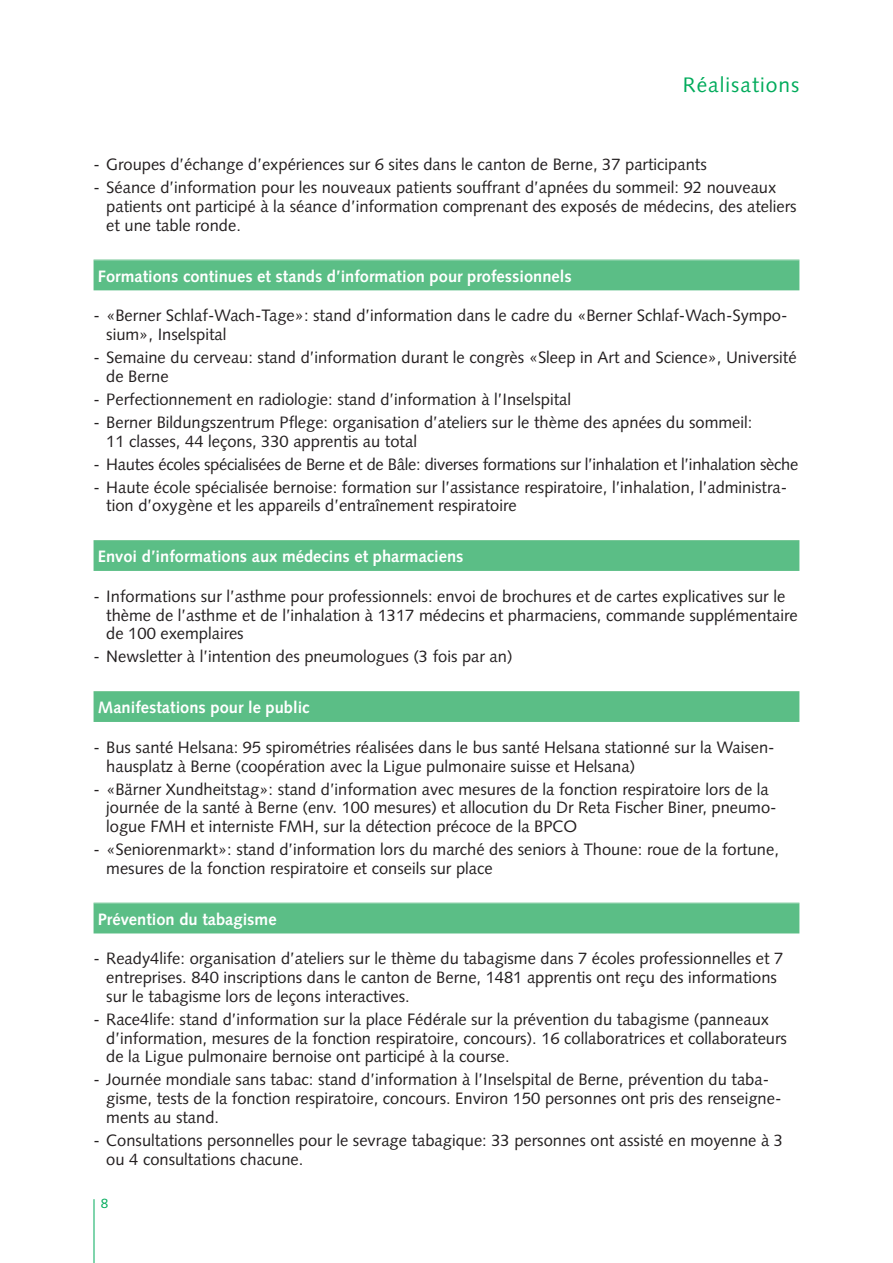
<style>
.page{position:relative;width:893px;height:1263px;background:#fff}
.page>*{position:absolute;margin:0;border:0;box-sizing:border-box;transform-origin:0 0}
.t1{font:21px "Syntax LT Std";letter-spacing:.05em;color:#00ab5b}
.t2{font:16.5px/18.8px "Syntax LT Std";color:#231f20}
.t3{font:700 16.5px "Syntax LT Std";color:#fff}
.t4{font:13.5px "Syntax LT Std";color:#00ab5b}
</style>
<div class="page">
<hr style="left:94px;top:1199px;width:1px;height:64px;background:#00ab5b">
<div style="left:94px;top:260px;width:705px;height:30px;background:#5bbe86"></div>
<hr style="left:94px;top:540px;width:705px;height:1px;background:#75c695">
<div style="left:94px;top:541px;width:705px;height:30px;background:#5bbe86"></div>
<hr style="left:94px;top:691px;width:705px;height:1px;background:#75c695">
<div style="left:94px;top:692px;width:705px;height:30px;background:#5bbe86"></div>
<div style="left:94px;top:903px;width:705px;height:30px;background:#5bbe86"></div>
<p class="t1" style="left:683px;top:73px;width:118px">Réalisations</p>
<p class="t2" style="left:94px;top:155px;width:615px">- Groupes d’échange d’expériences sur 6 sites dans le canton de Berne, 37 participants</p>
<p class="t2" style="left:106px;top:178px;width:692px;text-indent:-13px">- Séance d’information pour les nouveaux patients souffrant d’apnées du sommeil: 92 nouveaux patients ont participé à la séance d’information comprenant des exposés de médecins, des ateliers et une table ronde.</p>
<p class="t3" style="left:98px;top:266px;width:475px">Formations continues et stands d’information pour professionnels</p>
<p class="t2" style="left:106px;top:306px;width:683px;text-indent:-13px">- «Berner Schlaf-Wach-Tage»: stand d’information dans le cadre du «Berner Schlaf-Wach-Sympo&shy;sium», Inselspital</p>
<p class="t2" style="left:106px;top:348px;width:692px;text-indent:-13px">- Semaine du cerveau: stand d’information durant le congrès «Sleep in Art and Science», Université de Berne</p>
<p class="t2" style="left:94px;top:390px;width:479px">- Perfectionnement en radiologie: stand d’information à l’Inselspital</p>
<p class="t2" style="left:106px;top:413px;width:648px;text-indent:-13px">- Berner Bildungszentrum Pflege: organisation d’ateliers sur le thème des apnées du sommeil:<br>11 classes, 44 leçons, 330 apprentis au total</p>
<p class="t2" style="left:94px;top:454px;width:706px">- Hautes écoles spécialisées de Berne et de Bâle: diverses formations sur l’inhalation et l’inhalation sèche</p>
<p class="t2" style="left:106px;top:477px;width:682px;text-indent:-13px">- Haute école spécialisée bernoise: formation sur l’assistance respiratoire, l’inhalation, l’administra&shy;tion d’oxygène et les appareils d’entraînement respiratoire</p>
<p class="t3" style="left:98px;top:547px;width:367px">Envoi d’informations aux médecins et pharmaciens</p>
<p class="t2" style="left:106px;top:587px;width:693px;text-indent:-13px">- Informations sur l’asthme pour professionnels: envoi de brochures et de cartes explicatives sur le thème de l’asthme et de l’inhalation à 1317 médecins et pharmaciens, commande supplémentaire de 100 exemplaires</p>
<p class="t2" style="left:94px;top:647px;width:420px">- Newsletter à l’intention des pneumologues (3 fois par an)</p>
<p class="t3" style="left:98px;top:698px;width:213px">Manifestations pour le public</p>
<p class="t2" style="left:106px;top:738px;width:670px;text-indent:-13px">- Bus santé Helsana: 95 spirométries réalisées dans le bus santé Helsana stationné sur la Waisen&shy;hausplatz à Berne (coopération avec la Ligue pulmonaire suisse et Helsana)</p>
<p class="t2" style="left:106px;top:779px;width:672px;text-indent:-13px">- «Bärner Xundheitstag»: stand d’information avec mesures de la fonction respiratoire lors de la journée de la santé à Berne (env. 100 mesures) et allocution du Dr Reta Fischer Biner, pneumo&shy;logue FMH et interniste FMH, sur la détection précoce de la BPCO</p>
<p class="t2" style="left:106px;top:840px;width:674px;text-indent:-13px">- «Seniorenmarkt»: stand d’information lors du marché des seniors à Thoune: roue de la fortune, mesures de la fonction respiratoire et conseils sur place</p>
<p class="t3" style="left:98px;top:909px;width:180px">Prévention du tabagisme</p>
<p class="t2" style="left:106px;top:949px;width:678px;text-indent:-13px">- Ready4life: organisation d’ateliers sur le thème du tabagisme dans 7 écoles professionnelles et 7 entreprises. 840 inscriptions dans le canton de Berne, 1481 apprentis ont reçu des informations sur le tabagisme lors de leçons interactives.</p>
<p class="t2" style="left:106px;top:1010px;width:682px;text-indent:-13px">- Race4life: stand d’information sur la place Fédérale sur la prévention du tabagisme (panneaux d’information, mesures de la fonction respiratoire, concours). 16 collaboratrices et collaborateurs de la Ligue pulmonaire bernoise ont participé à la course.</p>
<p class="t2" style="left:106px;top:1070px;width:677px;text-indent:-13px">- Journée mondiale sans tabac: stand d’information à l’Inselspital de Berne, prévention du taba&shy;gisme, tests de la fonction respiratoire, concours. Environ 150 personnes ont pris des renseigne&shy;ments au stand.</p>
<p class="t2" style="left:106px;top:1131px;width:678px;text-indent:-13px">- Consultations personnelles pour le sevrage tabagique: 33 personnes ont assisté en moyenne à 3 ou 4 consultations chacune.</p>
<p class="t4" style="left:101px;top:1196px;width:9px">8</p>
</div>
